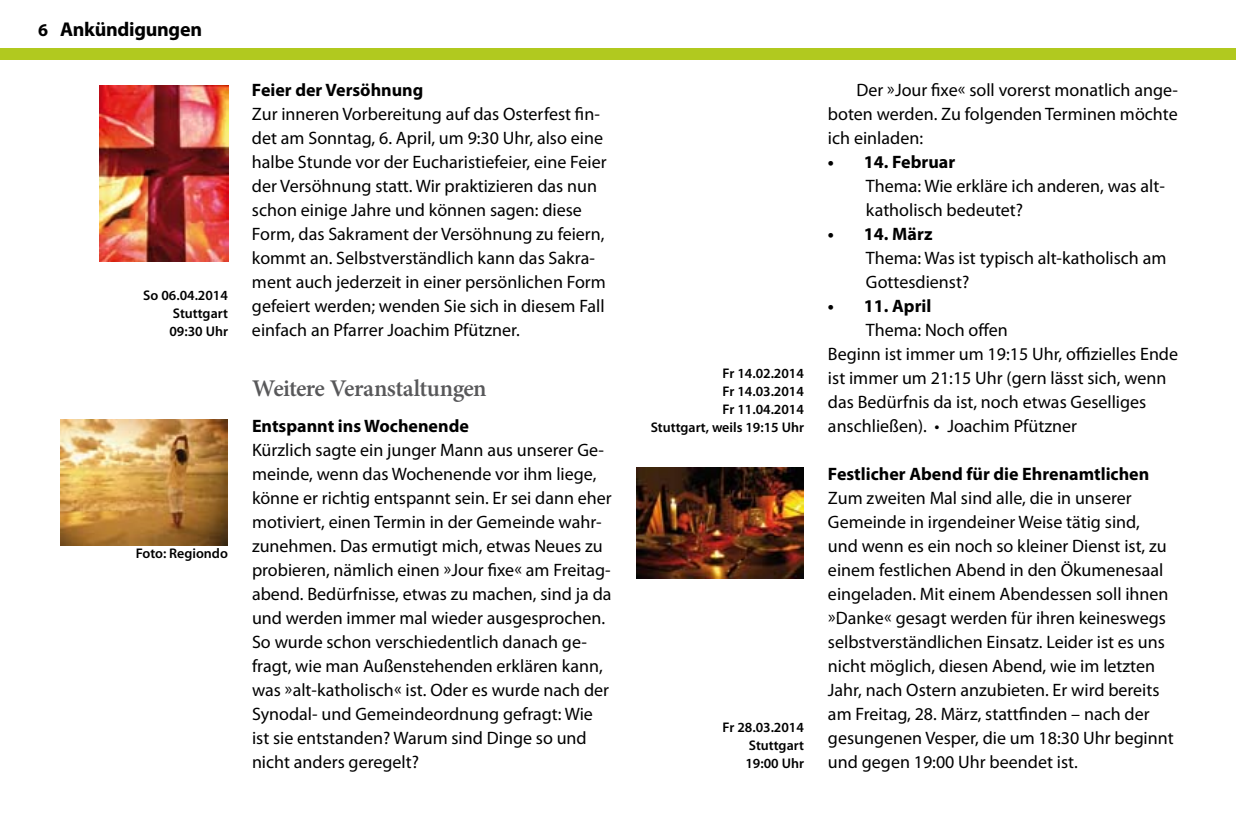
<style>
.page{position:relative;width:1236px;height:840px;background:#fff}
.page>*{position:absolute;margin:0;border:0;box-sizing:border-box;transform-origin:0 0}
.t1{font:600 24px "Minion Pro";letter-spacing:-.025em;color:#58585a}
.t2{font:700 20px "Myriad Pro";letter-spacing:-.015em;color:#000}
.t3{font:18px/24px "Myriad Pro";color:#000}
.t4{font:700 18px "Myriad Pro";color:#000}
.t5{font:600 14px/18px "Myriad Pro";color:#000;text-align:justify}
</style>
<div class="page">
<div style="left:0;top:48px;width:1236px;height:12px;background:#b1c91f"></div>
<img style="left:100px;top:86px;width:128px;height:176px">
<img style="left:60px;top:419px;width:168px;height:126px">
<img style="left:636px;top:467px;width:168px;height:112px">
<p class="t4" style="left:38px;top:18px;width:11px">6</p>
<p class="t2" style="left:60px;top:16px;width:144px">Ankündigungen</p>
<p class="t5" style="left:169px;top:286px;width:60px;text-indent:-26px">So 06.04.2014<br>Stuttgart 09:30 Uhr</p>
<p class="t5" style="left:136px;top:544px;width:94px">Foto: Regiondo</p>
<p class="t4" style="left:252px;top:78px;width:173px">Feier der Versöhnung</p>
<p class="t3" style="left:252px;top:102px;width:356px">Zur inneren Vorbereitung auf das Osterfest fin&shy;det am Sonntag, 6. April, um 9:30 Uhr, also eine halbe Stunde vor der Eucharistiefeier, eine Feier der Versöhnung statt. Wir praktizieren das nun schon einige Jahre und können sagen: diese Form, das Sakrament der Versöhnung zu feiern, kommt an. Selbstverständlich kann das Sakra&shy;ment auch jederzeit in einer persönlichen Form gefeiert werden; wenden Sie sich in diesem Fall einfach an Pfarrer Joachim Pfützner.</p>
<h1 class="t1" style="left:252px;top:372px;width:236px">Weitere Veranstaltungen</h1>
<p class="t4" style="left:252px;top:414px;width:218px">Entspannt ins Wochenende</p>
<p class="t3" style="left:252px;top:438px;width:361px">Kürzlich sagte ein junger Mann aus unserer Ge&shy;meinde, wenn das Wochenende vor ihm liege, könne er richtig entspannt sein. Er sei dann eher motiviert, einen Termin in der Gemeinde wahr&shy;zunehmen. Das ermutigt mich, etwas Neues zu probieren, nämlich einen »Jour fixe« am Freitag&shy;abend. Bedürfnisse, etwas zu machen, sind ja da und werden immer mal wieder ausgesprochen.<br>So wurde schon verschiedentlich danach ge&shy;fragt, wie man Außenstehenden erklären kann, was »alt-katholisch« ist. Oder es wurde nach der Synodal- und Gemeindeordnung gefragt: Wie ist sie entstanden? Warum sind Dinge so und nicht anders geregelt?</p>
<p class="t5" style="left:651px;top:364px;width:155px;text-align:right">Fr 14.02.2014<br>Fr 14.03.2014<br>Fr 11.04.2014<br>Stuttgart, weils 19:15 Uhr</p>
<p class="t5" style="left:745px;top:718px;width:60px;text-indent:-23px">Fr 28.03.2014<br>Stuttgart 19:00 Uhr</p>
<p class="t3" style="left:828px;top:78px;width:352px;text-align:justify;text-indent:28px">Der »Jour fixe« soll vorerst monatlich ange&shy;boten werden. Zu folgenden Terminen möchte ich einladen:</p>
<p class="t4" style="left:828px;top:150px;width:129px">• 14. Februar</p>
<p class="t3" style="left:866px;top:174px;width:300px">Thema: Wie erkläre ich anderen, was alt&shy;katholisch bedeutet?</p>
<p class="t4" style="left:828px;top:222px;width:106px">• 14. März</p>
<p class="t3" style="left:866px;top:246px;width:302px">Thema: Was ist typisch alt-katholisch am<br>Gottesdienst?</p>
<p class="t4" style="left:828px;top:294px;width:105px">• 11. April</p>
<p class="t3" style="left:828px;top:318px;width:352px;text-indent:38px">Thema: Noch offen<br>Beginn ist immer um 19:15 Uhr, offizielles Ende ist immer um 21:15 Uhr (gern lässt sich, wenn das Bedürfnis da ist, noch etwas Geselliges anschließen). • Joachim Pfützner</p>
<p class="t4" style="left:828px;top:462px;width:323px">Festlicher Abend für die Ehrenamtlichen</p>
<p class="t3" style="left:828px;top:486px;width:347px">Zum zweiten Mal sind alle, die in unserer Gemeinde in irgendeiner Weise tätig sind, und wenn es ein noch so kleiner Dienst ist, zu einem festlichen Abend in den Ökumenesaal eingeladen. Mit einem Abendessen soll ihnen »Danke« gesagt werden für ihren keineswegs selbstverständlichen Einsatz. Leider ist es uns nicht möglich, diesen Abend, wie im letzten Jahr, nach Ostern anzubieten. Er wird bereits am Freitag, 28. März, stattfinden – nach der gesungenen Vesper, die um 18:30 Uhr beginnt und gegen 19:00 Uhr beendet ist.</p>
</div>
